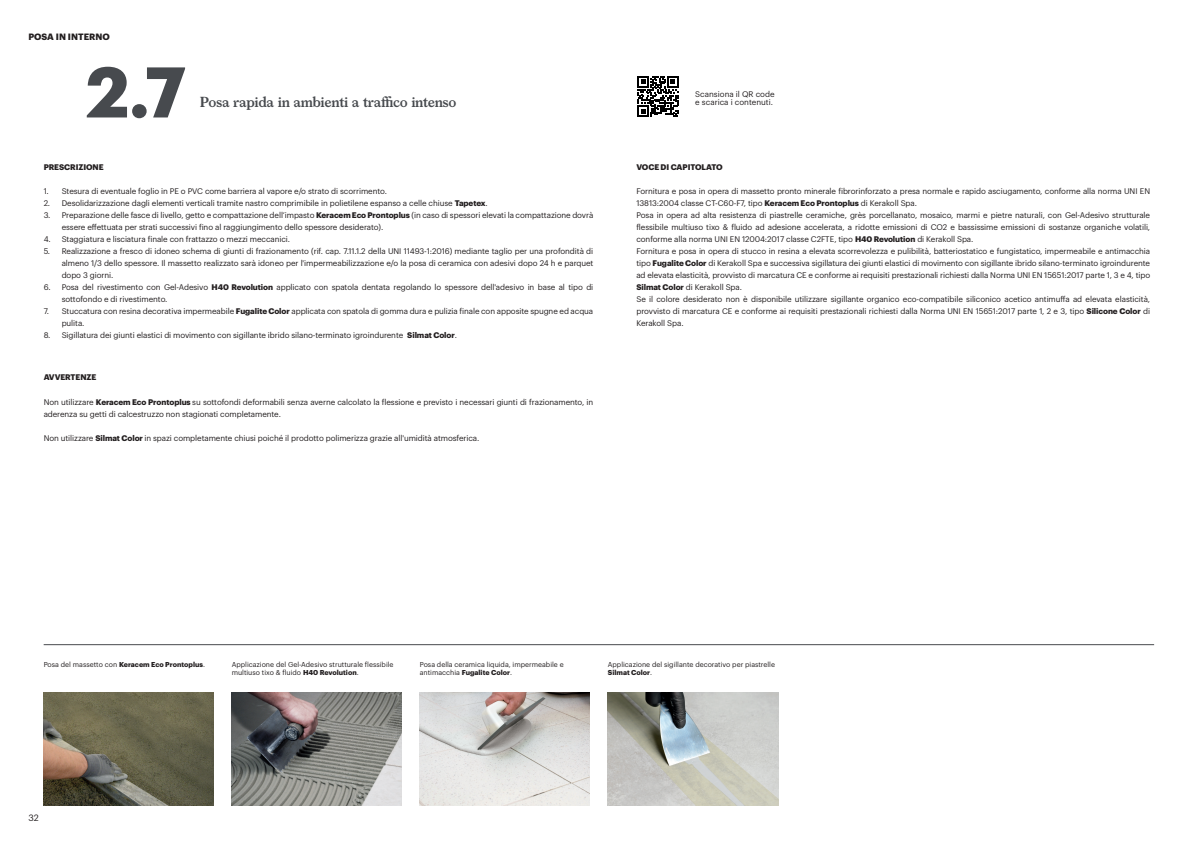
<style>
.page{position:relative;width:1191px;height:842px;background:#fff}
.page>*{position:absolute;margin:0;border:0;box-sizing:border-box;transform-origin:0 0}
.SCHEDA_-_Numero_nero{font:700 70px "Graphik";color:#474a4e}
.SCHEDA_-_Titolo_1_sottosistema{font:600 14px "Larish Neue";letter-spacing:-.03em;color:#474a4e}
.t1{font:700 9px "Graphik";letter-spacing:.005em;color:#231f20}
.t2{font:9px "Graphik";color:#231f20}
.SCHEDA_-_Corpo{font:8px/12px "Graphik";letter-spacing:-.01em;color:#231f20}
.SCHEDA__Titolo_corpo{font:700 8px "Graphik";letter-spacing:-.01em;color:#231f20}
.SCHEDA_-_Corpo-2{font:700 8px "Graphik";letter-spacing:-.01em;color:#231f20}
.SCHEDA_-_Immagini{font:7px/8.4px "Graphik";color:#231f20}
.SCHEDA_-_Immagini-2{font:700 7px "Graphik";color:#231f20}
.s1{font-weight:700}
.s2{font-weight:400}
</style>
<div class="page">
<hr style="left:44px;top:644px;width:1110px;height:1px;background:#474a4e">
<img style="left:44px;top:693px;width:170px;height:113px">
<img style="left:608px;top:693px;width:170px;height:113px">
<img style="left:420px;top:693px;width:170px;height:113px">
<img style="left:232px;top:693px;width:170px;height:113px">
<svg style="left:678px;top:76px;width:1px;height:38px"></svg>
<svg style="left:637px;top:76px;width:41px;height:41px"></svg>
<p class="t1" style="left:28px;top:30px;width:83px">POSA IN INTERNO</p>
<p class="SCHEDA_-_Numero_nero" style="left:86px;top:38px;width:101px">2.7</p>
<p class="SCHEDA_-_Titolo_1_sottosistema" style="left:200px;top:91px;width:258px">Posa rapida in ambienti a traffico intenso</p>
<p class="SCHEDA_-_Corpo" style="left:695px;top:90px;width:81px;line-height:8px">Scansiona il QR code e scarica i contenuti.</p>
<p class="SCHEDA__Titolo_corpo" style="left:44px;top:161px;width:61px">PRESCRIZIONE</p>
<p class="SCHEDA__Titolo_corpo" style="left:636px;top:161px;width:88px">VOCE DI CAPITOLATO</p>
<p class="SCHEDA_-_Corpo" style="left:44px;top:184px;width:345px">1. Stesura di eventuale foglio in PE o PVC come barriera al vapore e/o strato di scorrimento.</p>
<p class="SCHEDA_-_Corpo" style="left:44px;top:196px;width:446px">2. Desolidarizzazione dagli elementi verticali tramite nastro comprimibile in polietilene espanso a celle chiuse <span class="s1">Tapetex</span>.</p>
<p class="SCHEDA_-_Corpo" style="left:62px;top:208px;width:533px;text-indent:-18px">3. Preparazione delle fasce di livello, getto e compattazione dell’impasto <span class="s1">Keracem Eco Prontoplus</span> (in caso di spessori elevati la compattazione dovrà essere effettuata per strati successivi fino al raggiungimento dello spessore desiderato).</p>
<p class="SCHEDA_-_Corpo" style="left:44px;top:232px;width:248px">4. Staggiatura e lisciatura finale con frattazzo o mezzi meccanici.</p>
<p class="SCHEDA_-_Corpo" style="left:62px;top:244px;width:533px;text-align:justify;text-indent:-18px">5. Realizzazione a fresco di idoneo schema di giunti di frazionamento (rif. cap. 7.11.1.2 della UNI 11493-1:2016) mediante taglio per una profondità di almeno 1/3 dello spessore. Il massetto realizzato sarà idoneo per l'impermeabilizzazione e/o la posa di ceramica con adesivi dopo 24 h e parquet dopo 3 giorni.</p>
<p class="SCHEDA_-_Corpo" style="left:62px;top:280px;width:533px;text-indent:-18px">6. Posa del rivestimento con Gel-Adesivo <span class="s1">H40 Revolution</span> applicato con spatola dentata regolando lo spessore dell'adesivo in base al tipo di sottofondo e di rivestimento.</p>
<p class="SCHEDA_-_Corpo" style="left:62px;top:304px;width:533px;text-indent:-18px">7. Stuccatura con resina decorativa impermeabile <span class="s1">Fugalite Color</span> applicata con spatola di gomma dura e pulizia finale con apposite spugne ed acqua pulita.</p>
<p class="SCHEDA_-_Corpo" style="left:44px;top:328px;width:415px">8. Sigillatura dei giunti elastici di movimento con sigillante ibrido silano-terminato igroindurente <span class="s1">Silmat Color</span>.</p>
<p class="SCHEDA_-_Corpo-2" style="left:44px;top:371px;width:54px">AVVERTENZE</p>
<p class="SCHEDA_-_Corpo" style="left:44px;top:395px;width:551px">Non utilizzare <span class="s1">Keracem Eco Prontoplus</span> su sottofondi deformabili senza averne calcolato la flessione e previsto i necessari giunti di frazionamento, in aderenza su getti di calcestruzzo non stagionati completamente.</p>
<p class="SCHEDA_-_Corpo" style="left:44px;top:431px;width:437px">Non utilizzare <span class="s1">Silmat Color</span> in spazi completamente chiusi poiché il prodotto polimerizza grazie all'umidità atmosferica.</p>
<p class="SCHEDA_-_Corpo" style="left:636px;top:184px;width:515px">Fornitura e posa in opera di massetto pronto minerale fibrorinforzato a presa normale e rapido asciugamento, conforme alla norma UNI EN<br>13813:2004 classe CT-C60-F7, tipo <span class="s1">Keracem Eco Prontoplus</span> di Kerakoll Spa.</p>
<p class="SCHEDA_-_Corpo" style="left:636px;top:208px;width:515px;text-align:justify">Posa in opera ad alta resistenza di piastrelle ceramiche, grès porcellanato, mosaico, marmi e pietre naturali, con Gel-Adesivo strutturale flessibile multiuso tixo &amp; fluido ad adesione accelerata, a ridotte emissioni di CO2 e bassissime emissioni di sostanze organiche volatili, conforme alla norma UNI EN 12004:2017 classe C2FTE, tipo <span class="s1">H40 Revolution</span> di Kerakoll Spa.</p>
<p class="SCHEDA_-_Corpo" style="left:636px;top:244px;width:515px;text-align:justify">Fornitura e posa in opera di stucco in resina a elevata scorrevolezza e pulibilità, batteriostatico e fungistatico, impermeabile e antimacchia tipo <span class="s1">Fugalite Color</span> di Kerakoll Spa e successiva sigillatura dei giunti elastici di movimento con sigillante ibrido silano-terminato igroindurente ad elevata elasticità, provvisto di marcatura CE e conforme ai requisiti prestazionali richiesti dalla Norma UNI EN 15651:2017 parte 1, 3 e 4, tipo <span class="s1">Silmat Color</span> di Kerakoll Spa.</p>
<p class="SCHEDA_-_Corpo" style="left:636px;top:292px;width:515px;text-align:justify">Se il colore desiderato non è disponibile utilizzare sigillante organico eco-compatibile siliconico acetico antimuffa ad elevata elasticità, provvisto di marcatura CE e conforme ai requisiti prestazionali richiesti dalla Norma UNI EN 15651:2017 parte 1, 2 e 3, tipo <span class="s1">Silicone Color</span> di Kerakoll Spa.</p>
<p class="SCHEDA_-_Immagini-2" style="left:44px;top:659px;width:163px"><span class="s2">Posa del massetto con</span> Keracem Eco Prontoplus<span class="s2">.</span></p>
<p class="SCHEDA_-_Immagini" style="left:232px;top:660px;width:163px">Applicazione del Gel-Adesivo strutturale flessibile multiuso tixo &amp; fluido <span class="s1">H40 Revolution</span>.</p>
<p class="SCHEDA_-_Immagini" style="left:420px;top:660px;width:145px">Posa della ceramica liquida, impermeabile e antimacchia <span class="s1">Fugalite Color</span>.</p>
<p class="SCHEDA_-_Immagini" style="left:608px;top:660px;width:169px">Applicazione del sigillante decorativo per piastrelle<br><span class="s1">Silmat Color</span>.</p>
<p class="t2" style="left:28px;top:811px;width:12px">32</p>
</div>
